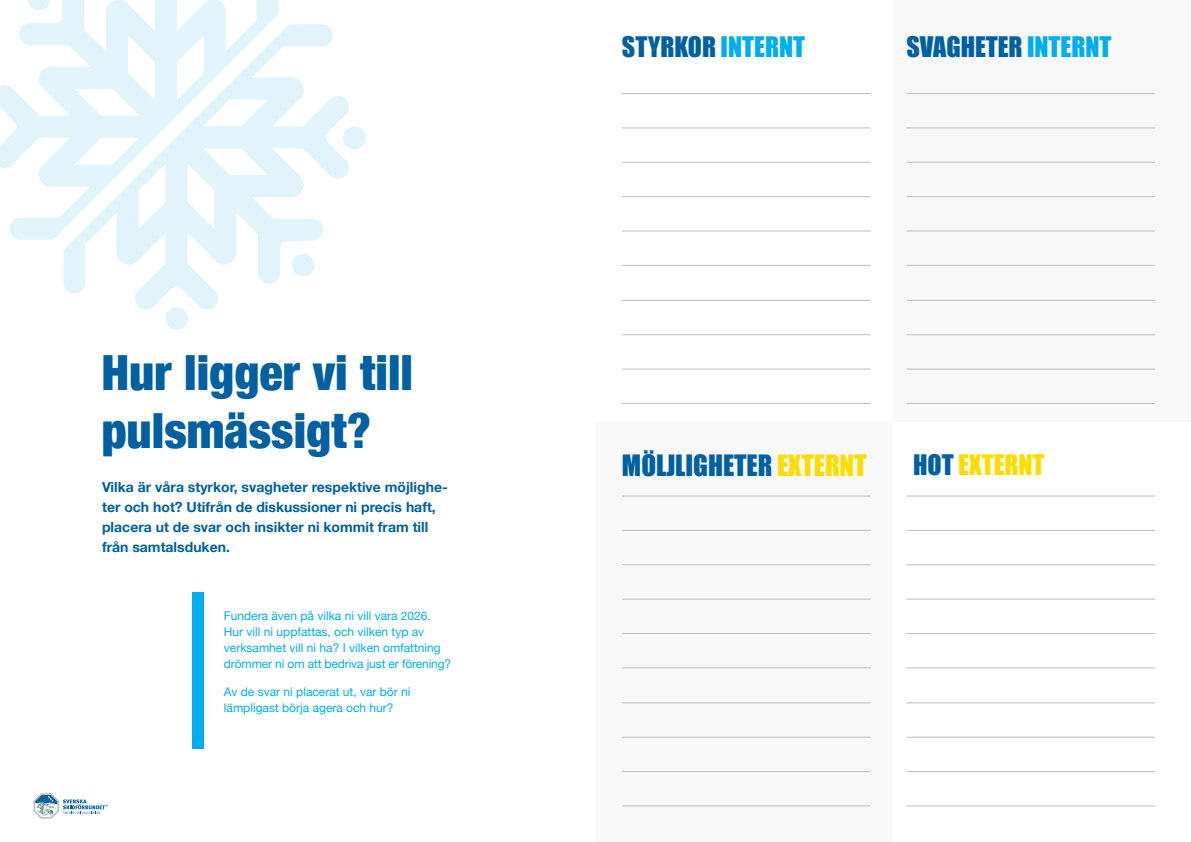
<style>
.page{position:relative;width:1191px;height:842px;background:#fff}
.page>*{position:absolute;margin:0;border:0;box-sizing:border-box;transform-origin:0 0}
.t1{font:900 condensed 48.5px/58.2px "Helvetica Neue";color:#0060a2}
.t2{font:27px "Impact";color:#0060a2}
.t3{font:26px "Impact";color:#0060a2}
.t4{font:26px "Impact";color:#ffdc01}
.t5{font:700 14px/20px "Helvetica Neue";color:#0060a2}
.t6{font:12px/16px "Helvetica Neue";color:#00aeef}
.s1{color:#00aeef}
.s2{color:#ffdc01}
.s3{color:#0060a2}
</style>
<div class="page">
<div style="left:893px;top:0;width:298px;height:421px;background:#f8f8f8"></div>
<div style="left:595px;top:421px;width:298px;height:421px;background:#f8f8f8"></div>
<hr style="left:622px;top:93px;width:248px;height:1px;background:#bcbdc0">
<hr style="left:622px;top:162px;width:248px;height:1px;background:#bcbdc0">
<hr style="left:622px;top:231px;width:248px;height:1px;background:#bcbdc0">
<hr style="left:622px;top:300px;width:248px;height:1px;background:#bcbdc0">
<hr style="left:622px;top:369px;width:248px;height:1px;background:#bcbdc0">
<hr style="left:622px;top:128px;width:248px;height:1px;background:#bcbdc0">
<hr style="left:622px;top:196px;width:248px;height:1px;background:#bcbdc0">
<hr style="left:622px;top:265px;width:248px;height:1px;background:#bcbdc0">
<hr style="left:622px;top:335px;width:248px;height:1px;background:#bcbdc0">
<hr style="left:622px;top:403px;width:248px;height:1px;background:#bcbdc0">
<hr style="left:906px;top:93px;width:249px;height:1px;background:#bcbdc0">
<hr style="left:906px;top:162px;width:249px;height:1px;background:#bcbdc0">
<hr style="left:906px;top:231px;width:249px;height:1px;background:#bcbdc0">
<hr style="left:906px;top:300px;width:249px;height:1px;background:#bcbdc0">
<hr style="left:906px;top:369px;width:249px;height:1px;background:#bcbdc0">
<hr style="left:906px;top:128px;width:249px;height:1px;background:#bcbdc0">
<hr style="left:906px;top:196px;width:249px;height:1px;background:#bcbdc0">
<hr style="left:906px;top:265px;width:249px;height:1px;background:#bcbdc0">
<hr style="left:906px;top:335px;width:249px;height:1px;background:#bcbdc0">
<hr style="left:906px;top:403px;width:249px;height:1px;background:#bcbdc0">
<hr style="left:906px;top:496px;width:249px;height:1px;background:#bcbdc0">
<hr style="left:906px;top:565px;width:249px;height:1px;background:#bcbdc0">
<hr style="left:906px;top:633px;width:249px;height:1px;background:#bcbdc0">
<hr style="left:906px;top:703px;width:249px;height:1px;background:#bcbdc0">
<hr style="left:906px;top:771px;width:249px;height:1px;background:#bcbdc0">
<hr style="left:906px;top:530px;width:249px;height:1px;background:#bcbdc0">
<hr style="left:906px;top:599px;width:249px;height:1px;background:#bcbdc0">
<hr style="left:906px;top:668px;width:249px;height:1px;background:#bcbdc0">
<hr style="left:906px;top:737px;width:249px;height:1px;background:#bcbdc0">
<hr style="left:906px;top:806px;width:249px;height:1px;background:#bcbdc0">
<hr style="left:622px;top:496px;width:248px;height:1px;background:#bcbdc0">
<hr style="left:622px;top:565px;width:248px;height:1px;background:#bcbdc0">
<hr style="left:622px;top:633px;width:248px;height:1px;background:#bcbdc0">
<hr style="left:622px;top:703px;width:248px;height:1px;background:#bcbdc0">
<hr style="left:622px;top:771px;width:248px;height:1px;background:#bcbdc0">
<hr style="left:622px;top:530px;width:248px;height:1px;background:#bcbdc0">
<hr style="left:622px;top:599px;width:248px;height:1px;background:#bcbdc0">
<hr style="left:622px;top:668px;width:248px;height:1px;background:#bcbdc0">
<hr style="left:622px;top:737px;width:248px;height:1px;background:#bcbdc0">
<hr style="left:622px;top:806px;width:248px;height:1px;background:#bcbdc0">
<svg style="left:33px;top:793px;width:75px;height:26px"></svg>
<div style="left:193px;top:592px;width:11px;height:156px;background:#00aeef"></div>
<svg style="left:0;top:0;width:279px;height:240px"></svg>
<svg style="left:27px;top:0;width:25px;height:11px"></svg>
<svg style="left:63px;top:24px;width:286px;height:286px;fill:#e1f4fc"></svg>
<svg style="left:290px;top:253px;width:26px;height:25px"></svg>
<div style="left:343px;top:127px;width:23px;height:22px;background:#e1f4fc;border-radius:50%"></div>
<div style="left:165px;top:307px;width:23px;height:23px;background:#e1f4fc;border-radius:50%"></div>
<p class="t1" style="left:101px;top:341px;width:313px">Hur ligger vi till pulsmässigt?</p>
<p class="t5" style="left:102px;top:477px;width:347px">Vilka är våra styrkor, svagheter respektive möjlighe&shy;ter och hot? Utifrån de diskussioner ni precis haft, placera ut de svar och insikter ni kommit fram till från samtalsduken.</p>
<p class="t6" style="left:224px;top:609px;width:229px">Fundera även på vilka ni vill vara 2026.<br>Hur vill ni uppfattas, och vilken typ av verksamhet vill ni ha? I vilken omfattning drömmer ni om att bedriva just er förening?</p>
<p class="t6" style="left:224px;top:684px;width:188px">Av de svar ni placerat ut, var bör ni lämpligast börja agera och hur?</p>
<p class="t3" style="left:622px;top:26px;width:185px">STYRKOR <span class="s1">INTERNT</span></p>
<p class="t3" style="left:906px;top:26px;width:206px">SVAGHETER <span class="s1">INTERNT</span></p>
<p class="t2" style="left:622px;top:444px;width:246px">MÖLJLIGHETER <span class="s2">EXTERNT</span></p>
<p class="t4" style="left:913px;top:444px;width:133px"><span class="s3">HOT</span> EXTERNT</p>
</div>
